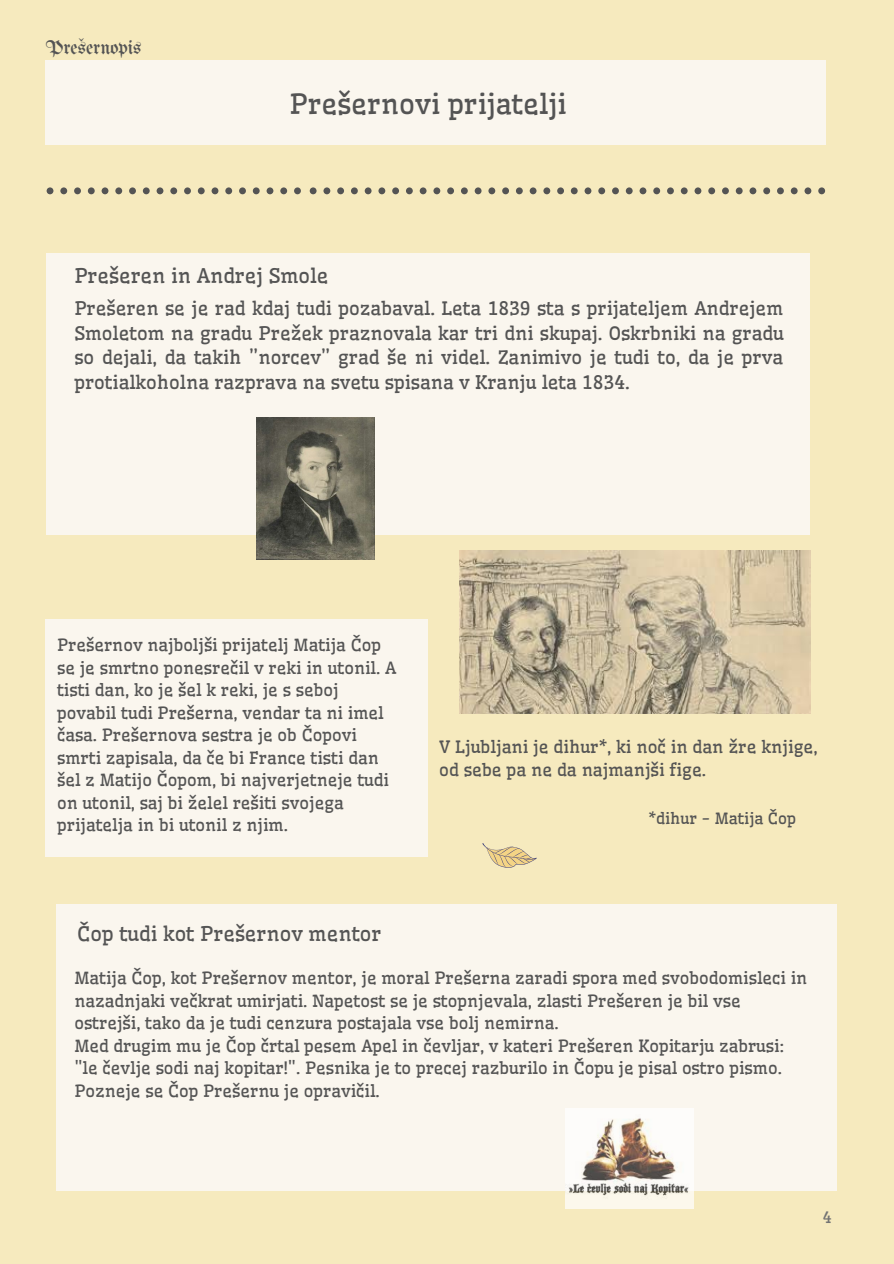
<style>
.page{position:relative;width:894px;height:1264px;background:#fff}
.page>*{position:absolute;margin:0;border:0;box-sizing:border-box;transform-origin:0 0}
.t1{font:27.3px "Wellfleet";color:#545454}
.t2{font:19.8px "Wellfleet";color:#545454}
.t3{font:19.8px "Unifraktur Maguntia";color:#545454}
.t4{font:18.3px/24.8px "Wellfleet";color:#545454;text-align:justify}
.t5{font:16.8px "Wellfleet";color:#545454}
.t6{font:16.5px/22.5px "Wellfleet";color:#545454}
.t7{font:15.3px "Wellfleet";color:#545454}
.t8{font:15.3px "Wellfleet";color:#737373}
</style>
<div class="page">
<div style="left:0;top:0;width:893px;height:1263px;background:#f6eabe"></div>
<div style="left:46px;top:60px;width:779px;height:85px;background:#faf6ee"></div>
<div style="left:46px;top:619px;width:381px;height:237px;background:#faf6ee"></div>
<div style="left:56px;top:904px;width:780px;height:286px;background:#faf6ee"></div>
<svg style="left:47px;top:187px;width:254px;height:7px"></svg>
<svg style="left:309px;top:187px;width:255px;height:7px"></svg>
<svg style="left:570px;top:187px;width:254px;height:7px"></svg>
<div style="left:47px;top:254px;width:763px;height:280px;background:#faf6ee"></div>
<img style="left:459px;top:550px;width:351px;height:164px">
<img style="left:565px;top:1108px;width:128px;height:100px">
<svg style="left:482px;top:843px;width:54px;height:25px"></svg>
<img style="left:257px;top:417px;width:117px;height:142px">
<p class="t3" style="left:46px;top:39px;width:97px">Prešernopis</p>
<p class="t1" style="left:289px;top:87px;width:278px">Prešernovi prijatelji</p>
<p class="t2" style="left:74px;top:263px;width:255px">Prešeren in Andrej Smole</p>
<p class="t4" style="left:74px;top:296px;width:710px">Prešeren se je rad kdaj tudi pozabaval. Leta 1839 sta s prijateljem Andrejem Smoletom na gradu Prežek praznovala kar tri dni skupaj. Oskrbniki na gradu so dejali, da takih ”norcev” grad še ni videl. Zanimivo je tudi to, da je prva protialkoholna razprava na svetu spisana v Kranju leta 1834.</p>
<p class="t6" style="left:57px;top:634px;width:340px">Prešernov najboljši prijatelj Matija Čop se je smrtno ponesrečil v reki in utonil. A tisti dan, ko je šel k reki, je s seboj povabil tudi Prešerna, vendar ta ni imel časa. Prešernova sestra je ob Čopovi smrti zapisala, da če bi France tisti dan šel z Matijo Čopom, bi najverjetneje tudi on utonil, saj bi želel rešiti svojega prijatelja in bi utonil z njim.</p>
<p class="t5" style="left:439px;top:736px;width:380px">V Ljubljani je dihur*, ki noč in dan žre knjige,</p>
<p class="t5" style="left:439px;top:759px;width:268px">od sebe pa ne da najmanjši fige.</p>
<p class="t7" style="left:648px;top:808px;width:149px">*dihur - Matija Čop</p>
<p class="t2" style="left:77px;top:921px;width:306px">Čop tudi kot Prešernov mentor</p>
<p class="t6" style="left:74px;top:966px;width:734px">Matija Čop, kot Prešernov mentor, je moral Prešerna zaradi spora med svobodomisleci in nazadnjaki večkrat umirjati. Napetost se je stopnjevala, zlasti Prešeren je bil vse ostrejši, tako da je tudi cenzura postajala vse bolj nemirna.</p>
<p class="t6" style="left:74px;top:1034px;width:710px">Med drugim mu je Čop črtal pesem Apel in čevljar, v kateri Prešeren Kopitarju zabrusi: "le čevlje sodi naj kopitar!". Pesnika je to precej razburilo in Čopu je pisal ostro pismo.<br>Pozneje se Čop Prešernu je opravičil.</p>
<p class="t8" style="left:822px;top:1207px;width:10px">4</p>
</div>
